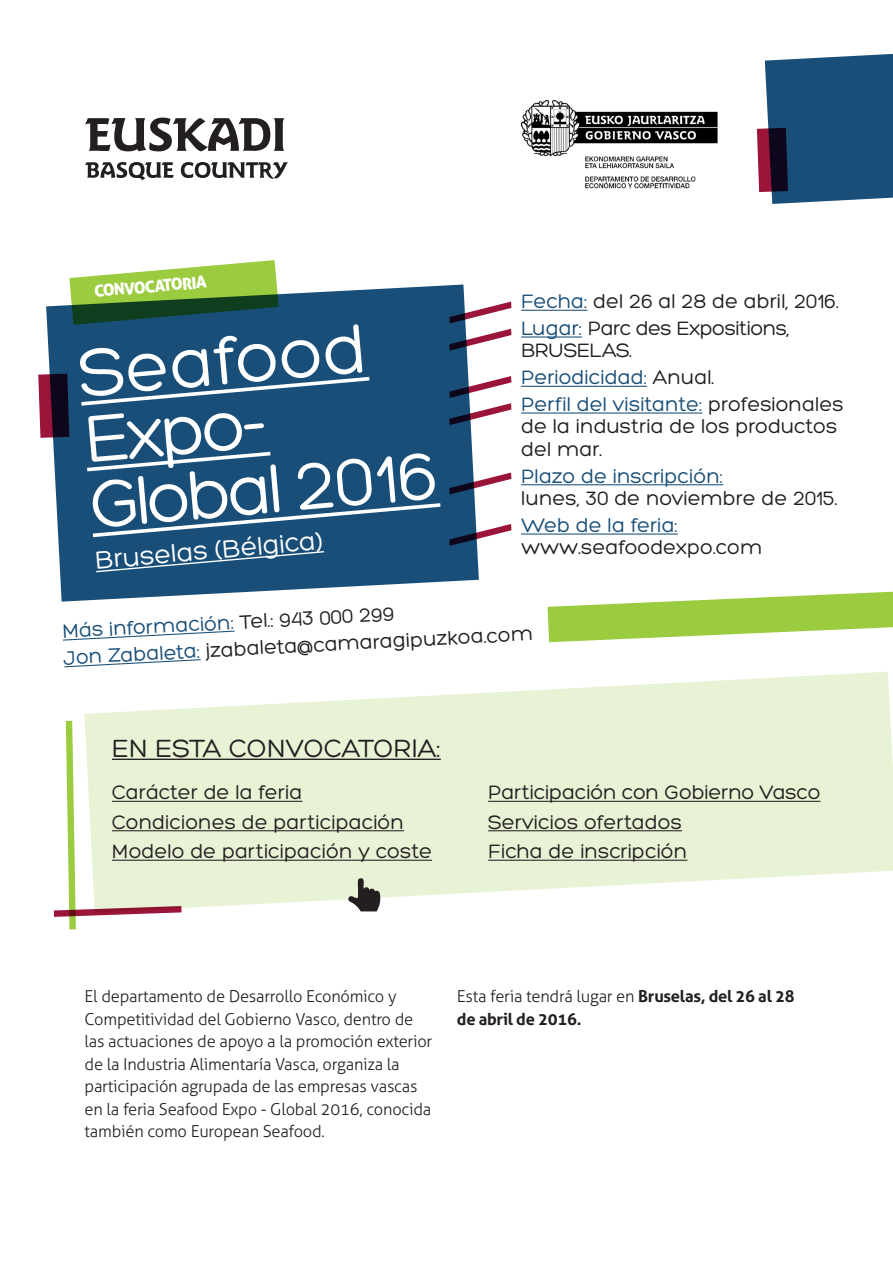
<style>
.page{position:relative;width:893px;height:1263px;background:#fff}
.page>*{position:absolute;margin:0;border:0;box-sizing:border-box;transform-origin:0 0}
.t1{font:72px/66px "Hero";color:#fff}
.t2{font:27px "Hero";color:#231f20}
.t3{font:27px "Hero";color:#fff}
.t4{font:21px/22.5px "Hero";color:#231f20}
.t5{font:21px "Hero";color:#184e78}
.t6{font:21px/22.5px "Hero";letter-spacing:-.025em;color:#231f20}
.t7{font:300 16.5px/22.5px "Aller";letter-spacing:-.015em;color:#231f20}
.t8{font:700 16.5px/22.5px "Aller";letter-spacing:-.015em;color:#231f20}
.t9{font:16.5px "Aller Display";color:#fff}
.s1{color:#184e78}
.s2{color:#231f20}
.s3{font-weight:300}
</style>
<div class="page">
<svg style="left:84px;top:672px;width:809px;height:240px;fill:#e8f2d5"></svg>
<svg style="left:757px;top:54px;width:136px;height:150px;background:#30577c"></svg>
<svg style="left:46px;top:284px;width:433px;height:318px;background:#316187"></svg>
<svg style="left:548px;top:591px;width:345px;height:51px"></svg>
<svg style="left:38px;top:374px;width:31px;height:64px;background:#4f1a33"></svg>
<svg style="left:78px;top:375px;width:295px;height:33px;background:#306086"></svg>
<svg style="left:83px;top:450px;width:191px;height:23px;background:#3a688c"></svg>
<svg style="left:69px;top:260px;width:210px;height:65px;background:#749e5b"></svg>
<hr style="left:521px;top:310px;width:66px;height:1px;background:#184e78">
<hr style="left:521px;top:336px;width:61px;height:2px;background:#184e78">
<hr style="left:521px;top:386px;width:126px;height:1px;background:#184e78">
<hr style="left:521px;top:412px;width:181px;height:2px;background:#184e78">
<hr style="left:521px;top:484px;width:202px;height:1px;background:#184e78">
<hr style="left:521px;top:533px;width:157px;height:2px;background:#184e78">
<hr style="left:112px;top:801px;width:190px;height:1px;background:#231f20">
<hr style="left:112px;top:830px;width:292px;height:1px;background:#231f20">
<hr style="left:112px;top:860px;width:320px;height:1px;background:#231f20">
<hr style="left:488px;top:801px;width:332px;height:1px;background:#231f20">
<hr style="left:488px;top:830px;width:194px;height:1px;background:#231f20">
<hr style="left:488px;top:860px;width:199px;height:1px;background:#231f20">
<svg style="left:347px;top:877px;width:34px;height:34px"></svg>
<hr style="left:112px;top:759px;width:329px;height:1px;background:#231f20">
<svg style="left:54px;top:721px;width:128px;height:208px"></svg>
<svg style="left:449px;top:302px;width:62px;height:21px"></svg>
<svg style="left:449px;top:329px;width:62px;height:22px"></svg>
<svg style="left:449px;top:376px;width:62px;height:49px"></svg>
<svg style="left:449px;top:473px;width:62px;height:21px"></svg>
<svg style="left:89px;top:501px;width:422px;height:72px;background:#356387"></svg>
<svg style="left:63px;top:630px;width:172px;height:11px"></svg>
<svg style="left:64px;top:659px;width:137px;height:9px"></svg>
<img style="left:521px;top:101px;width:197px;height:88px">
<svg style="left:85px;top:118px;width:199px;height:33px"></svg>
<svg style="left:85px;top:162px;width:89px;height:18px"></svg>
<svg style="left:181px;top:162px;width:107px;height:17px"></svg>
<p class="t9" style="left:93px;top:281px;width:114px;rotate:-5deg">CONVOCATORIA</p>
<p class="t1" style="left:76px;top:341px;width:350px;rotate:-5deg">Seafood<br>Expo-<br>Global 2016</p>
<p class="t3" style="left:94px;top:546px;width:230px;rotate:-5deg">Bruselas (Bélgica)</p>
<p class="t4" style="left:521px;top:290px;width:319px"><span class="s1">Fecha:</span> del 26 al 28 de abril, 2016.</p>
<p class="t6" style="left:521px;top:317px;width:270px"><span class="s1">Lugar:</span> Parc des Expositions,<br>BRUSELAS.</p>
<p class="t5" style="left:521px;top:367px;width:195px">Periodicidad: <span class="s2">Anual.</span></p>
<p class="t4" style="left:521px;top:393px;width:324px"><span class="s1">Perfil del visitante:</span> profesionales de la industria de los productos del mar.</p>
<p class="t4" style="left:521px;top:465px;width:318px"><span class="s1">Plazo de inscripción:<br></span>lunes, 30 de noviembre de 2015.</p>
<p class="t4" style="left:521px;top:514px;width:243px"><span class="s1">Web de la feria: </span>www.seafoodexpo.com</p>
<p class="t5" style="left:62px;top:620px;width:334px;rotate:-3deg">Más información: <span class="s2">Tel.: 943 000 299</span></p>
<p class="t4" style="left:63px;top:647px;width:471px;rotate:-3deg"><span class="s1">Jon Zabaleta:</span> jzabaleta@camaragipuzkoa.com</p>
<p class="t2" style="left:112px;top:734px;width:330px">EN ESTA CONVOCATORIA:</p>
<p class="t4" style="left:112px;top:781px;width:192px">Carácter de la feria</p>
<p class="t4" style="left:112px;top:811px;width:294px">Condiciones de participación</p>
<p class="t4" style="left:112px;top:840px;width:322px">Modelo de participación y coste</p>
<p class="t4" style="left:488px;top:781px;width:334px">Participación con Gobierno Vasco</p>
<p class="t4" style="left:488px;top:811px;width:195px">Servicios ofertados</p>
<p class="t4" style="left:488px;top:840px;width:201px">Ficha de inscripción</p>
<p class="t7" style="left:85px;top:985px;width:349px">El departamento de Desarrollo Económico y Competitividad del Gobierno Vasco, dentro de las actuaciones de apoyo a la promoción exterior de la Industria Alimentaría Vasca, organiza la participación agrupada de las empresas vascas en la feria Seafood Expo - Global 2016, conocida también como European Seafood.</p>
<p class="t8" style="left:457px;top:985px;width:339px"><span class="s3">Esta feria tendrá lugar en</span> Bruselas, del 26 al 28 de abril de 2016.</p>
</div>
